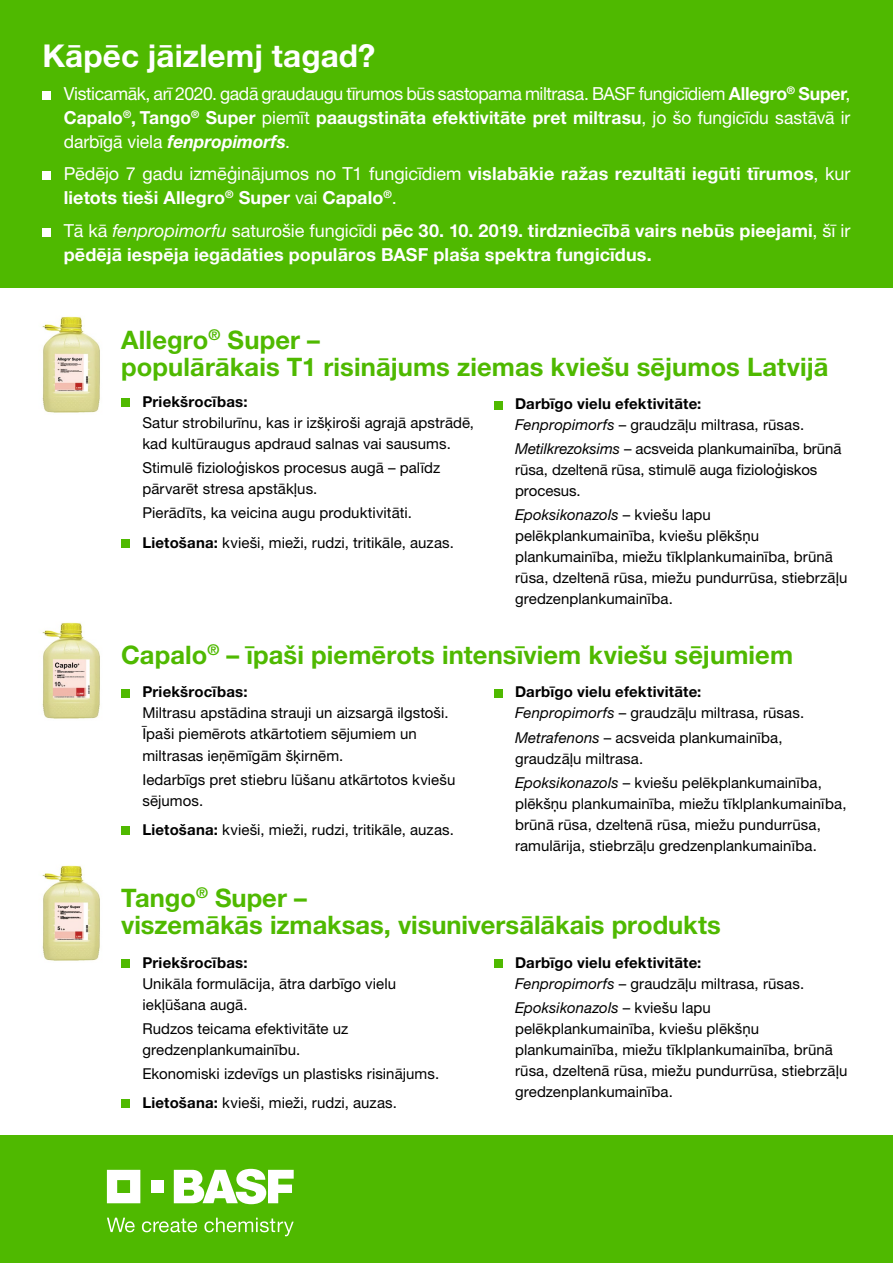
<style>
.page{position:relative;width:893px;height:1263px;background:#fff}
.page>*{position:absolute;margin:0;border:0;box-sizing:border-box;transform-origin:0 0}
.t1{font:700 31.5px "Helvetica Neue LT Pro";letter-spacing:.005em;color:#fff}
.t2{font:700 25.5px/27px "Helvetica Neue LT Pro";letter-spacing:.005em;color:#4fb900}
.t3{font:700 18px/24px "Helvetica Neue LT Pro";letter-spacing:.005em;color:#fff}
.t4{font:18px/24px "Helvetica Neue LT Pro";letter-spacing:-.02em;color:#fff;text-align:justify}
.t5{font:15px/21px "Helvetica Neue LT Pro";letter-spacing:.005em;color:#000}
.t6{font:700 15px/21px "Helvetica Neue LT Pro";letter-spacing:.015em;color:#000}
.s1{font-weight:700}
.s2{font-weight:700;font-style:italic}
.s3{font-weight:400}
.s4{font-weight:400;font-style:italic}
.s5{font-style:italic}
</style>
<div class="page">
<div style="left:0;top:0;width:893px;height:287px;background:#4fb900"></div>
<img style="left:42px;top:622px;width:88px;height:97px">
<img style="left:42px;top:316px;width:88px;height:97px">
<img style="left:42px;top:865px;width:88px;height:103px">
<div style="left:43px;top:91px;width:8px;height:9px;background:#fff"></div>
<div style="left:43px;top:172px;width:8px;height:8px;background:#fff"></div>
<div style="left:43px;top:228px;width:8px;height:9px;background:#fff"></div>
<div style="left:0;top:1135px;width:893px;height:128px;background:#4fb900"></div>
<svg style="left:107px;top:1170px;width:33px;height:33px"></svg>
<div style="left:151px;top:1180px;width:13px;height:13px;background:#fff"></div>
<svg style="left:174px;top:1169px;width:120px;height:35px"></svg>
<svg style="left:107px;top:1218px;width:28px;height:14px"></svg>
<svg style="left:142px;top:1218px;width:55px;height:14px"></svg>
<svg style="left:204px;top:1218px;width:90px;height:18px"></svg>
<div style="left:121px;top:399px;width:9px;height:8px;background:#4fb900"></div>
<div style="left:121px;top:539px;width:9px;height:9px;background:#4fb900"></div>
<div style="left:494px;top:401px;width:8px;height:8px;background:#4fb900"></div>
<div style="left:121px;top:689px;width:9px;height:8px;background:#4fb900"></div>
<div style="left:121px;top:826px;width:9px;height:9px;background:#4fb900"></div>
<div style="left:494px;top:689px;width:8px;height:8px;background:#4fb900"></div>
<div style="left:121px;top:959px;width:9px;height:8px;background:#4fb900"></div>
<div style="left:121px;top:1099px;width:9px;height:9px;background:#4fb900"></div>
<div style="left:494px;top:959px;width:8px;height:8px;background:#4fb900"></div>
<h1 class="t1" style="left:43px;top:36px;width:334px">Kāpēc jāizlemj tagad?</h1>
<p class="t4" style="left:64px;top:81px;width:788px">Visticamāk, arī 2020. gadā graudaugu tīrumos būs sastopama miltrasa. BASF fungicīdiem <span class="s1">Allegro</span><sup>®</sup> <span class="s1">Super</span>, <span class="s1">Capalo</span><sup>®</sup><span class="s1">, Tango</span><sup>®</sup> <span class="s1">Super</span> piemīt <span class="s1">paaugstināta efektivitāte pret miltrasu</span>, jo šo fungicīdu sastāvā ir darbīgā viela <span class="s2">fenpropimorfs</span>.</p>
<p class="t3" style="left:64px;top:161px;width:788px"><span class="s3">Pēdējo 7 gadu izmēģinājumos no T1 fungicīdiem</span> vislabākie ražas rezultāti iegūti tīrumos<span class="s3">, kur </span>lietots tieši Allegro<sup>®</sup> Super <span class="s3">vai</span> Capalo<sup>®</sup><span class="s3">.</span></p>
<p class="t3" style="left:64px;top:218px;width:788px"><span class="s3">Tā kā</span> <span class="s4">fenpropimorfu</span> <span class="s3">saturošie fungicīdi</span> pēc 30. 10. 2019. tirdzniecībā vairs nebūs pieejami<span class="s3">, šī ir </span>pēdējā iespēja iegādāties populāros BASF plaša spektra fungicīdus.</p>
<h2 class="t2" style="left:121px;top:326px;width:709px">Allegro<sup>®</sup> Super –<br>populārākais T1 risinājums ziemas kviešu sējumos Latvijā</h2>
<p class="t6" style="left:142px;top:391px;width:107px">Priekšrocības:</p>
<p class="t5" style="left:142px;top:412px;width:333px">Satur strobilurīnu, kas ir izšķiroši agrajā apstrādē, kad kultūraugus apdraud salnas vai sausums.</p>
<p class="t5" style="left:142px;top:457px;width:299px">Stimulē fizioloģiskos procesus augā – palīdz pārvarēt stresa apstākļus.</p>
<p class="t5" style="left:142px;top:498px;width:313px;line-height:29.5px">Pierādīts, ka veicina augu produktivitāti.<br><span class="s1">Lietošana:</span> kvieši, mieži, rudzi, tritikāle, auzas.</p>
<p class="t6" style="left:515px;top:393px;width:291px">Darbīgo vielu efektivitāte:<br><span class="s4">Fenpropimorfs</span> <span class="s3">– graudzāļu miltrasa, rūsas.</span></p>
<p class="t5" style="left:515px;top:438px;width:328px"><span class="s5">Metilkrezoksims</span> – acsveida plankumainība, brūnā rūsa, dzeltenā rūsa, stimulē auga fizioloģiskos procesus.</p>
<p class="t5" style="left:515px;top:504px;width:334px"><span class="s5">Epoksikonazols</span> – kviešu lapu pelēkplankumainība, kviešu plēkšņu plankumainība, miežu tīklplankumainība, brūnā rūsa, dzeltenā rūsa, miežu pundurrūsa, stiebrzāļu gredzenplankumainība.</p>
<h2 class="t2" style="left:121px;top:640px;width:673px">Capalo<sup>®</sup> – īpaši piemērots intensīviem kviešu sējumiem</h2>
<p class="t6" style="left:142px;top:681px;width:107px">Priekšrocības:</p>
<p class="t5" style="left:142px;top:702px;width:308px">Miltrasu apstādina strauji un aizsargā ilgstoši.<br>Īpaši piemērots atkārtotiem sējumiem un miltrasas ieņēmīgām šķirnēm.</p>
<p class="t5" style="left:142px;top:768px;width:314px">Iedarbīgs pret stiebru lūšanu atkārtotos kviešu sējumos.</p>
<p class="t5" style="left:142px;top:819px;width:313px"><span class="s1">Lietošana:</span> kvieši, mieži, rudzi, tritikāle, auzas.</p>
<p class="t6" style="left:515px;top:681px;width:291px">Darbīgo vielu efektivitāte:<br><span class="s4">Fenpropimorfs</span> <span class="s3">– graudzāļu miltrasa, rūsas.</span></p>
<p class="t5" style="left:515px;top:726px;width:269px"><span class="s5">Metrafenons</span> – acsveida plankumainība, graudzāļu miltrasa.</p>
<p class="t5" style="left:515px;top:771px;width:333px"><span class="s5">Epoksikonazols</span> – kviešu pelēkplankumainība, plēkšņu plankumainība, miežu tīklplankumainība, brūnā rūsa, dzeltenā rūsa, miežu pundurrūsa, ramulārija, stiebrzāļu gredzenplankumainība.</p>
<h2 class="t2" style="left:121px;top:884px;width:601px">Tango<sup>®</sup> Super –<br>viszemākās izmaksas, visuniversālākais produkts</h2>
<p class="t6" style="left:142px;top:951px;width:107px">Priekšrocības:</p>
<p class="t5" style="left:142px;top:972px;width:255px">Unikāla formulācija, ātra darbīgo vielu iekļūšana augā.</p>
<p class="t5" style="left:142px;top:1017px;width:207px">Rudzos teicama efektivitāte uz gredzenplankumainību.</p>
<p class="t5" style="left:142px;top:1058px;width:298px;line-height:29.5px">Ekonomiski izdevīgs un plastisks risinājums.<br><span class="s1">Lietošana:</span> kvieši, mieži, rudzi, auzas.</p>
<p class="t6" style="left:515px;top:951px;width:291px">Darbīgo vielu efektivitāte:<br><span class="s4">Fenpropimorfs</span> <span class="s3">– graudzāļu miltrasa, rūsas.</span></p>
<p class="t5" style="left:515px;top:996px;width:334px"><span class="s5">Epoksikonazols</span> – kviešu lapu pelēkplankumainība, kviešu plēkšņu plankumainība, miežu tīklplankumainība, brūnā rūsa, dzeltenā rūsa, miežu pundurrūsa, stiebrzāļu gredzenplankumainība.</p>
</div>
